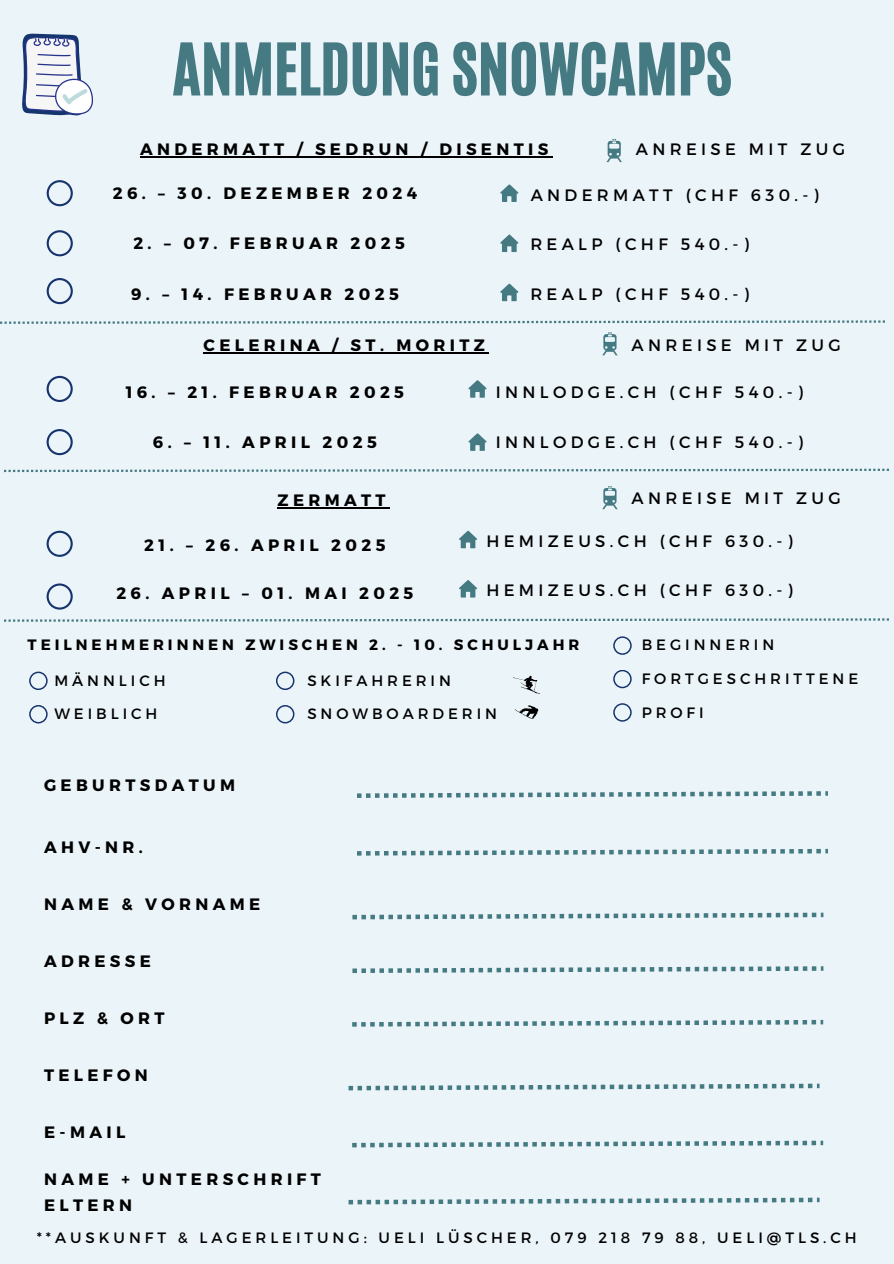
<style>
.page{position:relative;width:894px;height:1264px;background:#fff}
.page>*{position:absolute;margin:0;border:0;box-sizing:border-box;transform-origin:0 0}
.t1{font:60.15px "CA Generated";color:#457a83}
.t2{font:700 16.5px/25.8px "Montserrat";letter-spacing:.265em;color:#000}
.t3{font:16.5px "Montserrat";letter-spacing:.265em;color:#000}
.t4{font:15px "Montserrat";letter-spacing:.265em;color:#000}
.t5{font:700 15px "Montserrat";letter-spacing:.265em;color:#000}
</style>
<div class="page">
<div style="left:0;top:0;width:893px;height:1263px;background:#ebf4f9"></div>
<svg style="left:22px;top:34px;width:71px;height:81px"></svg>
<svg style="left:47px;top:180px;width:26px;height:26px"></svg>
<svg style="left:47px;top:230px;width:26px;height:26px"></svg>
<svg style="left:47px;top:278px;width:26px;height:26px"></svg>
<svg style="left:47px;top:376px;width:26px;height:26px"></svg>
<svg style="left:47px;top:429px;width:26px;height:26px"></svg>
<svg style="left:47px;top:530px;width:26px;height:27px"></svg>
<svg style="left:47px;top:583px;width:26px;height:26px"></svg>
<svg style="left:357px;top:791px;width:470px;height:7px"></svg>
<svg style="left:357px;top:848px;width:470px;height:7px"></svg>
<svg style="left:352px;top:912px;width:471px;height:7px"></svg>
<svg style="left:352px;top:966px;width:471px;height:7px"></svg>
<svg style="left:352px;top:1019px;width:471px;height:7px"></svg>
<svg style="left:348px;top:1083px;width:471px;height:7px"></svg>
<svg style="left:352px;top:1140px;width:471px;height:7px"></svg>
<svg style="left:348px;top:1197px;width:471px;height:7px"></svg>
<svg style="left:500px;top:284px;width:18px;height:17px"></svg>
<svg style="left:4px;top:468px;width:884px;height:4px"></svg>
<svg style="left:0;top:320px;width:884px;height:4px"></svg>
<hr style="left:140px;top:156px;width:412px;height:1px;background:#000">
<svg style="left:4px;top:618px;width:884px;height:3px"></svg>
<svg style="left:500px;top:234px;width:18px;height:18px"></svg>
<svg style="left:500px;top:184px;width:18px;height:18px"></svg>
<svg style="left:468px;top:380px;width:18px;height:18px"></svg>
<svg style="left:468px;top:433px;width:18px;height:18px"></svg>
<svg style="left:459px;top:531px;width:18px;height:17px"></svg>
<svg style="left:459px;top:580px;width:18px;height:17px"></svg>
<svg style="left:606px;top:139px;width:15px;height:23px"></svg>
<svg style="left:613px;top:636px;width:18px;height:19px"></svg>
<svg style="left:613px;top:670px;width:18px;height:18px"></svg>
<svg style="left:613px;top:703px;width:18px;height:18px"></svg>
<svg style="left:513px;top:675px;width:25px;height:18px"></svg>
<svg style="left:514px;top:705px;width:24px;height:13px"></svg>
<svg style="left:29px;top:671px;width:19px;height:19px"></svg>
<svg style="left:29px;top:705px;width:19px;height:18px"></svg>
<svg style="left:276px;top:671px;width:18px;height:19px"></svg>
<svg style="left:276px;top:705px;width:18px;height:18px"></svg>
<hr style="left:203px;top:352px;width:286px;height:2px;background:#000">
<svg style="left:602px;top:332px;width:15px;height:23px"></svg>
<hr style="left:277px;top:507px;width:113px;height:1px;background:#000">
<svg style="left:602px;top:486px;width:15px;height:23px"></svg>
<p class="t1" style="left:172px;top:26px;width:561px">ANMELDUNG SNOWCAMPS</p>
<p class="t2" style="left:140px;top:135px;width:409px">ANDERMATT / SEDRUN / DISENTIS</p>
<h2 class="t3" style="left:635px;top:138px;width:210px">ANREISE MIT ZUG</h2>
<h2 class="t2" style="left:113px;top:179px;width:306px">26. – 30. DEZEMBER 2024</h2>
<h1 class="t3" style="left:530px;top:184px;width:289px">ANDERMATT (CHF 630.-)</h1>
<p class="t2" style="left:133px;top:229px;width:273px">2. – 07. FEBRUAR 2025</p>
<p class="t2" style="left:131px;top:280px;width:269px">9. – 14. FEBRUAR 2025</p>
<h2 class="t3" style="left:530px;top:233px;width:220px">REALP (CHF 540.-)</h2>
<p class="t3" style="left:530px;top:283px;width:220px">REALP (CHF 540.-)</p>
<p class="t2" style="left:203px;top:332px;width:283px">CELERINA / ST. MORITZ</p>
<p class="t3" style="left:631px;top:334px;width:210px">ANREISE MIT ZUG</p>
<h2 class="t2" style="left:126px;top:378px;width:280px">16. – 21. FEBRUAR 2025</h2>
<p class="t2" style="left:153px;top:429px;width:225px">6. – 11. APRIL 2025</p>
<p class="t3" style="left:495px;top:381px;width:308px">INNLODGE.CH (CHF 540.-)</p>
<p class="t3" style="left:495px;top:431px;width:308px">INNLODGE.CH (CHF 540.-)</p>
<p class="t2" style="left:277px;top:486px;width:110px">ZERMATT</p>
<p class="t3" style="left:631px;top:487px;width:210px">ANREISE MIT ZUG</p>
<p class="t2" style="left:144px;top:531px;width:242px">21. – 26. APRIL 2025</p>
<p class="t2" style="left:116px;top:579px;width:298px">26. APRIL – 01. MAI 2025</p>
<h2 class="t3" style="left:486px;top:530px;width:307px">HEMIZEUS.CH (CHF 630.-)</h2>
<p class="t3" style="left:486px;top:579px;width:307px">HEMIZEUS.CH (CHF 630.-)</p>
<h2 class="t5" style="left:28px;top:635px;width:553px">TEILNEHMERINNEN ZWISCHEN 2. - 10. SCHULJAHR</h2>
<p class="t4" style="left:641px;top:635px;width:134px">BEGINNERIN</p>
<p class="t4" style="left:641px;top:669px;width:218px">FORTGESCHRITTENE</p>
<h2 class="t4" style="left:641px;top:702px;width:64px">PROFI</h2>
<h2 class="t4" style="left:54px;top:670px;width:113px">MÄNNLICH</h2>
<p class="t4" style="left:54px;top:704px;width:104px">WEIBLICH</p>
<p class="t4" style="left:307px;top:670px;width:145px">SKIFAHRERIN</p>
<p class="t4" style="left:307px;top:704px;width:191px">SNOWBOARDERIN</p>
<p class="t2" style="left:44px;top:771px;width:192px">GEBURTSDATUM</p>
<p class="t2" style="left:44px;top:833px;width:100px">AHV-NR.</p>
<h2 class="t2" style="left:44px;top:890px;width:218px">NAME &amp; VORNAME</h2>
<h2 class="t2" style="left:44px;top:947px;width:108px">ADRESSE</h2>
<p class="t2" style="left:44px;top:1004px;width:122px">PLZ &amp; ORT</p>
<p class="t2" style="left:44px;top:1061px;width:105px">TELEFON</p>
<h2 class="t2" style="left:44px;top:1118px;width:83px">E-MAIL</h2>
<p class="t2" style="left:44px;top:1165px;width:278px">NAME + UNTERSCHRIFT<br>ELTERN</p>
<p class="t4" style="left:37px;top:1227px;width:821px">**AUSKUNFT &amp; LAGERLEITUNG: UELI LÜSCHER, 079 218 79 88, UELI@TLS.CH</p>
</div>
